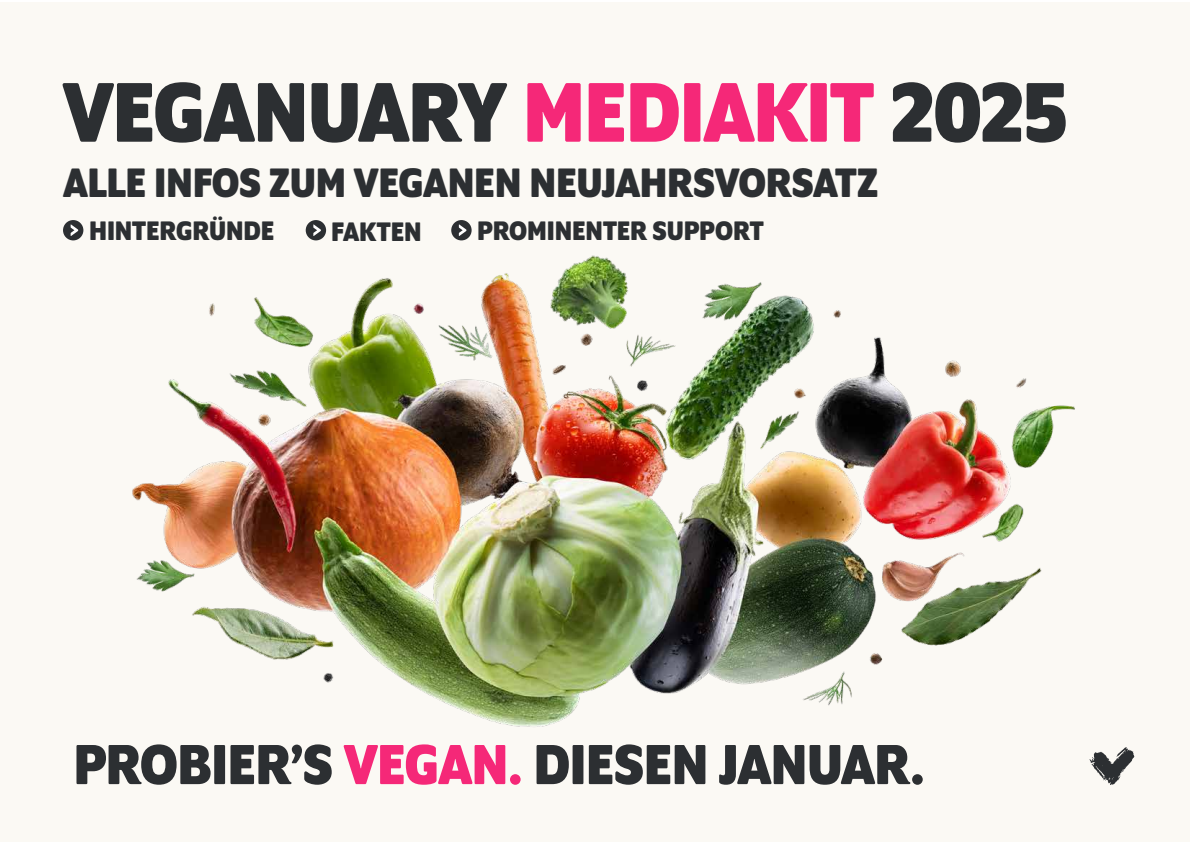
<style>
.page{position:relative;width:1191px;height:842px;background:#fff}
.page>*{position:absolute;margin:0;border:0;box-sizing:border-box;transform-origin:0 0}
.t1{font:700 91.4px "Program OT";letter-spacing:-.015em;color:#2c2f32}
.t2{font:700 61px "Program OT";letter-spacing:-.01em;color:#2c2f32}
.t3{font:700 44.5px "Program OT";letter-spacing:-.01em;color:#2c2f32}
.t4{font:700 29px "Program OT";letter-spacing:-.005em;color:#2c2f32}
.s1{color:#f52878}
</style>
<div class="page">
<div style="left:0;top:2px;width:1189px;height:840px;background:#fbf9f4"></div>
<svg style="left:1089px;top:747px;width:45px;height:38px"></svg>
<img style="left:132px;top:255px;width:943px;height:472px">
<div style="left:451px;top:220px;width:20px;height:20px;background:#2c2f32;border-radius:50%"></div>
<svg style="left:459px;top:224px;width:7px;height:12px"></svg>
<div style="left:63px;top:220px;width:20px;height:20px;background:#2c2f32;border-radius:50%"></div>
<svg style="left:71px;top:224px;width:7px;height:12px"></svg>
<div style="left:306px;top:220px;width:20px;height:20px;background:#2c2f32;border-radius:50%"></div>
<svg style="left:313px;top:224px;width:8px;height:12px"></svg>
<h1 class="t1" style="left:63px;top:60px;width:1006px">VEGANUARY <span class="s1">MEDIAKIT</span> 2025</h1>
<h3 class="t3" style="left:63px;top:157px;width:816px">ALLE INFOS ZUM VEGANEN NEUJAHRSVORSATZ</h3>
<p class="t4" style="left:89px;top:214px;width:187px">HINTERGRÜNDE</p>
<p class="t4" style="left:331px;top:214px;width:92px">FAKTEN</p>
<p class="t4" style="left:477px;top:214px;width:288px">PROMINENTER SUPPORT</p>
<h2 class="t2" style="left:73px;top:729px;width:853px">PROBIER’S <span class="s1">VEGAN.</span> DIESEN JANUAR.</h2>
</div>
